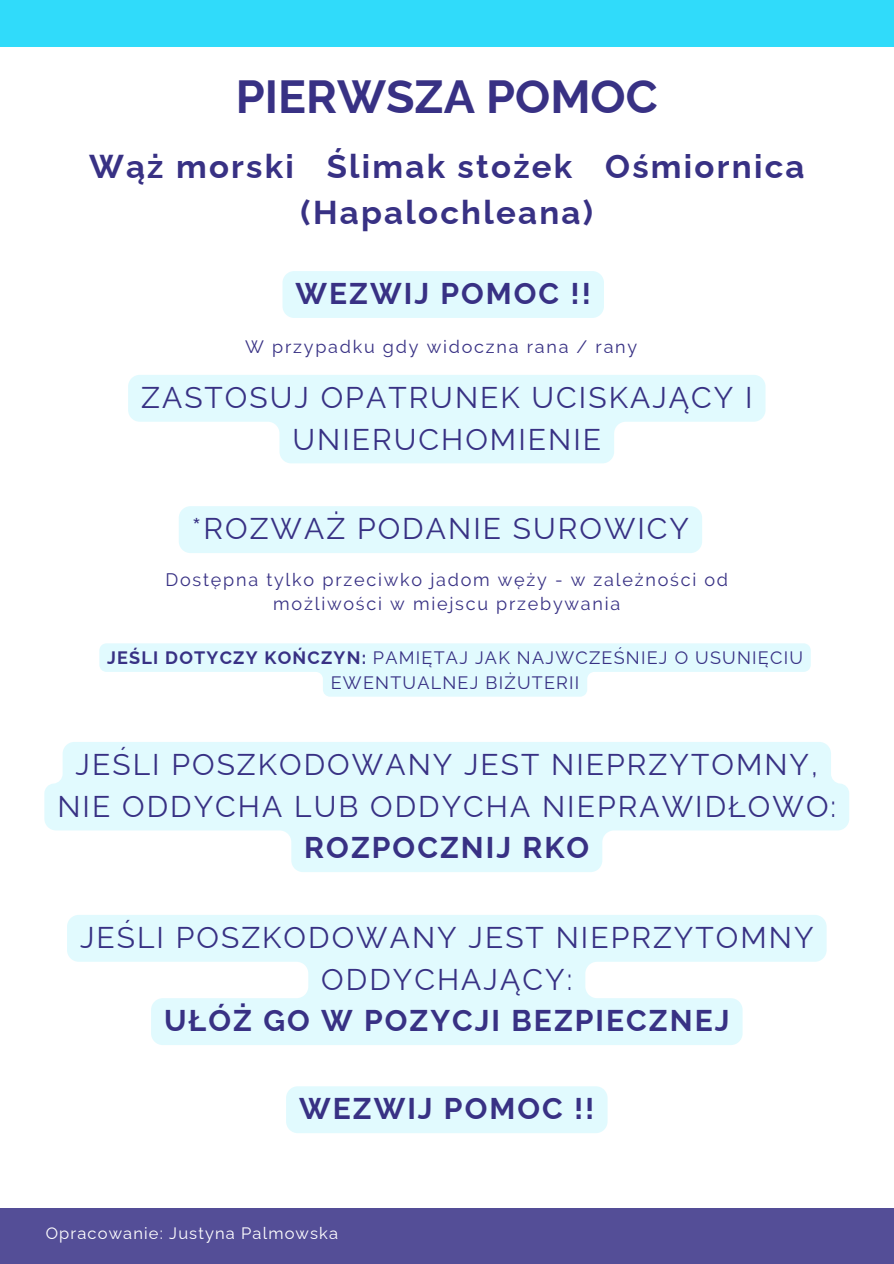
<style>
.page{position:relative;width:894px;height:1264px;background:#fff}
.page>*{position:absolute;margin:0;border:0;box-sizing:border-box;transform-origin:0 0}
.t1{font:700 46.5px "Raleway";color:#383184}
.t2{font:700 33px/46.2px "Raleway";letter-spacing:.07em;color:#383184;text-align:center}
.t3{font:30px/41.7px "Raleway";letter-spacing:.07em;color:#383184;text-align:center}
.t4{font:700 30px "Raleway";letter-spacing:.07em;color:#383184}
.t5{font:18px/24.8px "Raleway";letter-spacing:.1em;color:#383184;text-align:center}
.t6{font:18px/24.8px "Raleway";letter-spacing:.07em;color:#383184;text-align:center}
.t7{font:16.5px "Raleway";letter-spacing:.07em;color:#fff}
.s1{font-weight:700}
</style>
<div class="page">
<div style="left:0;top:0;width:893px;height:46px;background:#30dbfa"></div>
<svg style="left:99px;top:643px;width:711px;height:53px"></svg>
<svg style="left:128px;top:375px;width:637px;height:88px;fill:#e1fafe"></svg>
<div style="left:179px;top:506px;width:523px;height:47px;background:#e1fafe"></div>
<svg style="left:67px;top:915px;width:759px;height:130px;fill:#e1fafe"></svg>
<svg style="left:44px;top:742px;width:805px;height:130px;fill:#e1fafe"></svg>
<div style="left:286px;top:1086px;width:321px;height:47px;background:#e1fafe"></div>
<div style="left:282px;top:271px;width:322px;height:47px;background:#e1fafe"></div>
<div style="left:0;top:1208px;width:893px;height:55px;background:#544e97"></div>
<h1 class="t1" style="left:236px;top:69px;width:423px">PIERWSZA POMOC</h1>
<h4 class="t2" style="left:89px;top:143px;width:716px">Wąż morski Ślimak stożek Ośmiornica (Hapalochleana)</h4>
<h2 class="t4" style="left:295px;top:276px;width:297px">WEZWIJ POMOC !!</h2>
<h2 class="t5" style="left:245px;top:334px;width:393px">W przypadku gdy widoczna rana / rany</h2>
<h3 class="t3" style="left:141px;top:376px;width:612px">ZASTOSUJ OPATRUNEK UCISKAJĄCY I<br>UNIERUCHOMIENIE</h3>
<h3 class="t3" style="left:192px;top:508px;width:498px">*ROZWAŻ PODANIE SUROWICY</h3>
<h3 class="t5" style="left:165px;top:567px;width:564px">Dostępna tylko przeciwko jadom węży - w zależności od możliwości w miejscu przebywania</h3>
<p class="t6" style="left:107px;top:645px;width:697px"><span class="s1">JEŚLI DOTYCZY KOŃCZYN:</span> PAMIĘTAJ JAK NAJWCZEŚNIEJ O USUNIĘCIU<br>EWENTUALNEJ BIŻUTERII</p>
<h5 class="t3" style="left:57px;top:743px;width:780px">JEŚLI POSZKODOWANY JEST NIEPRZYTOMNY,<br>NIE ODDYCHA LUB ODDYCHA NIEPRAWIDŁOWO:<br><span class="s1">ROZPOCZNIJ RKO</span></h5>
<p class="t3" style="left:80px;top:916px;width:734px">JEŚLI POSZKODOWANY JEST NIEPRZYTOMNY<br>ODDYCHAJĄCY:<br><span class="s1">UŁÓŻ GO W POZYCJI BEZPIECZNEJ</span></p>
<h3 class="t4" style="left:299px;top:1091px;width:297px">WEZWIJ POMOC !!</h3>
<p class="t7" style="left:46px;top:1223px;width:294px">Opracowanie: Justyna Palmowska</p>
</div>
